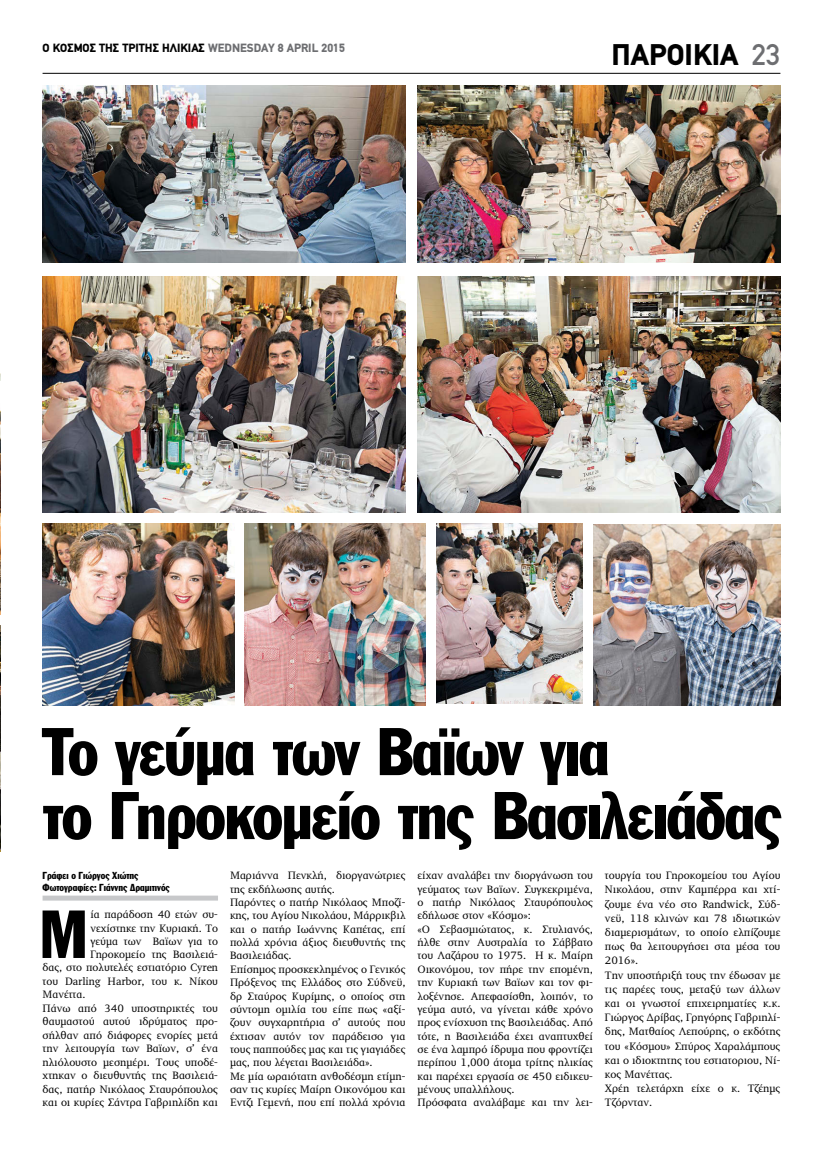
<style>
.page{position:relative;width:823px;height:1149px;background:#fff}
.page>*{position:absolute;margin:0;border:0;box-sizing:border-box;transform-origin:0 0}
.t1{font:66.6px "Franklin Gothic Greek Cond";color:#000}
.t2{font:66.1px/63.9px "Franklin Gothic Greek Cond";letter-spacing:-.02em;color:#000}
.t3{font:900 30px "PF Din Text";color:#000}
.t4{font:900 12px "PF Din Text";color:#000}
.t5{font:11px/13.4px "PF Diplomat";color:#000}
.t6{font:10px/12px "Franklin Gothic Greek Cond";color:#000}
.s1{color:#6d6e71}
.s2{font-weight:500;color:#6d6e71}
</style>
<div class="page">
<hr style="left:43px;top:73px;width:737px;height:1px;background:#000">
<div style="left:43px;top:895px;width:175px;height:5px;background:#c7c8ca"></div>
<img style="left:417px;top:277px;width:363px;height:235px">
<img style="left:436px;top:523px;width:146px;height:180px">
<img style="left:0;top:373px;width:1px;height:241px">
<img style="left:43px;top:86px;width:362px;height:176px">
<img style="left:0;top:625px;width:1px;height:225px">
<img style="left:417px;top:86px;width:363px;height:176px">
<img style="left:43px;top:523px;width:192px;height:182px">
<img style="left:43px;top:277px;width:362px;height:235px">
<img style="left:593px;top:524px;width:187px;height:181px">
<img style="left:245px;top:523px;width:180px;height:182px">
<p class="t4" style="left:43px;top:40px;width:303px">O ΚΟΣΜΟΣ ΤΗΣ ΤΡΙΤΗΣ ΗΛΙΚΙΑΣ <span class="s1">WEDNESDAY 8 APRIL 2015</span></p>
<h3 class="t3" style="left:611px;top:37px;width:170px">ΠΑΡΟΙΚΙΑ <span class="s2">23</span></h3>
<h2 class="t2" style="left:43px;top:719px;width:741px">Το γεύµα των Βαϊων για<br>το Γηροκοµείο της Βασιλειάδας</h2>
<p class="t6" style="left:43px;top:869px;width:129px">Γράφει ο Γιώργος Χιώτης<br>Φωτογραφίες: Γιάννης ∆ραµιτινός</p>
<h1 class="t1" style="left:40px;top:896px;width:50px">Μ</h1>
<p class="t5" style="left:90px;top:907px;width:129px">ία παράδοση 40 ετών συ-</p>
<p class="t5" style="left:230px;top:868px;width:177px">Μαριάννα Πενκλή, διοργανώτριες της εκδήλωσης αυτής.<br>Παρόντες ο πατήρ Νικόλαος Μποζί&shy;κης, του Αγίου Νικολάου, Μάρρικβιλ και ο πατήρ Ιωάννης Καπέτας, επί πολλά χρόνια άξιος διευθυντής της<br>Βασιλειάδας.<br>Επίσηµος προσκεκληµένος ο Γενικός<br>Πρόξενος της Ελλάδος στο Σύδνεϋ, δρ Σταύρος Κυρίµης, ο οποίος στη σύντοµη οµιλία του είπε πως «αξί&shy;ζουν συγχαρητήρια σ’ αυτούς που έχτισαν αυτόν τον παράδεισο για τους παππούδες µας και τις γιαγιάδες µας, που λέγεται Βασιλειάδα».<br>Με µία ωραιότατη ανθοδέσµη ετίµη&shy;σαν τις κυρίες Μαίρη Οικονόµου και<br>Εντζι Γεµενή, που επί πολλά χρόνια</p>
<p class="t5" style="left:417px;top:868px;width:177px">είχαν αναλάβει την διοργάνωση του γεύµατος των Βαϊων. Συγκεκριµένα, ο πατήρ Νικόλαος Σταυρόπουλος εδήλωσε στον «Κόσµο»:<br>«Ο Σεβασµιώτατος, κ. Στυλιανός, ήλθε στην Αυστραλία το Σάββατο του Λαζάρου το 1975. Η κ. Μαίρη<br>Οικονόµου, τον πήρε την εποµένη, την Κυριακή των Βαϊων και τον φι&shy;λοξένησε. Απεφασίσθη, λοιπόν, το γεύµα αυτό, να γίνεται κάθε χρόνο προς ενίσχυση της Βασιλειάδας. Από τότε, η Βασιλειάδα έχει αναπτυχθεί σε ένα λαµπρό ίδρυµα που φροντίζει περίπου 1,000 άτοµα τρίτης ηλικίας και παρέχει εργασία σε 450 ειδικευ&shy;µένους υπαλλήλους.<br>Πρόσφατα αναλάβαµε και την λει-</p>
<p class="t5" style="left:604px;top:868px;width:177px;line-height:14.2px">τουργία του Γηροκοµείου του Αγίου<br>Νικολάου, στην Καµπέρρα και χτί&shy;ζουµε ένα νέο στο Randwick, Σύδ&shy;νεϋ, 118 κλινών και 78 ιδιωτικών διαµερισµάτων, το οποίο ελπίζουµε πως θα λειτουργήσει στα µέσα του<br>2016».<br>Την υποστήριξή τους την έδωσαν µε τις παρέες τους, µεταξύ των άλλων και οι γνωστοί επιχειρηµατίες κ.κ.<br>Γιώργος ∆ρίβας, Γρηγόρης Γαβριηλί&shy;δης, Ματθαίος Λεπούρης, ο εκδότης του «Κόσµου» Σπύρος Χαραλάµπους και ο ιδιοκτητης του εστιατοριου, Νί&shy;κος Μανέττας.<br>Χρέη τελετάρχη είχε ο κ. Τζέηµς<br>Τζόρνταν.</p>
<p class="t5" style="left:90px;top:921px;width:129px">νεχίστηκε την Κυριακή. Το</p>
<p class="t5" style="left:90px;top:934px;width:129px">γεύµα των Βαϊων για το</p>
<p class="t5" style="left:90px;top:947px;width:129px">Γηροκοµείο της Βασιλειά-</p>
<p class="t5" style="left:43px;top:961px;width:177px">δας, στο πολυτελές εστιατόριο Cyren</p>
<p class="t5" style="left:43px;top:974px;width:177px">του Darling Harbor, του κ. Νίκου</p>
<p class="t5" style="left:43px;top:988px;width:44px">Μανέττα.</p>
<p class="t5" style="left:43px;top:1001px;width:177px">Πάνω από 340 υποστηρικτές του</p>
<p class="t5" style="left:43px;top:1015px;width:177px">θαυµαστού αυτού ιδρύµατος προ-</p>
<p class="t5" style="left:43px;top:1028px;width:177px">σήλθαν από διάφορες ενορίες µετά</p>
<p class="t5" style="left:43px;top:1041px;width:177px">την λειτουργία των Βαϊων, σ’ ένα</p>
<p class="t5" style="left:43px;top:1055px;width:177px">ηλιόλουστο µεσηµέρι. Τους υποδέ-</p>
<p class="t5" style="left:43px;top:1068px;width:177px">χτηκαν ο διευθυντής της Βασιλειά-</p>
<p class="t5" style="left:43px;top:1082px;width:177px">δας, πατήρ Νικόλαος Σταυρόπουλος</p>
<p class="t5" style="left:43px;top:1095px;width:177px">και οι κυρίες Σάντρα Γαβριηλίδη και</p>
</div>
